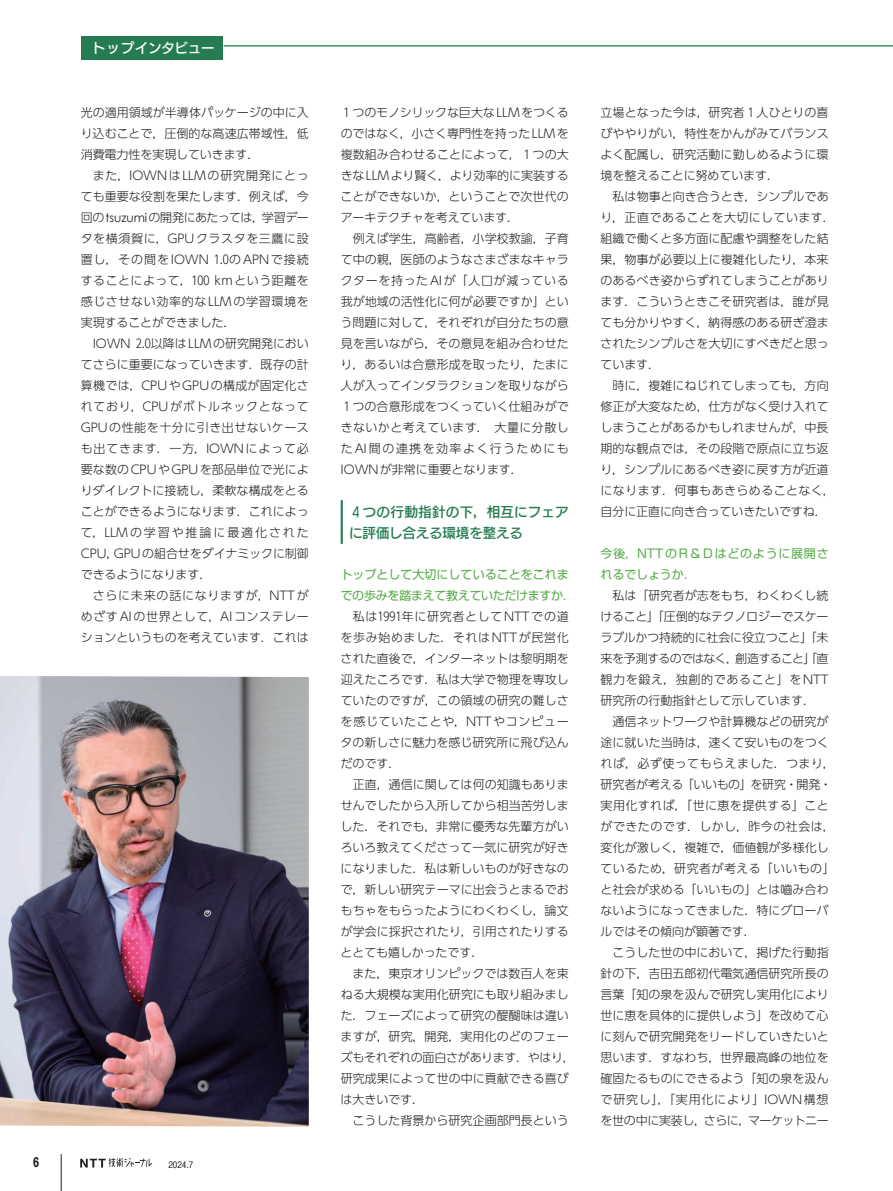
<style>
.page{position:relative;width:893px;height:1191px;background:#fff}
.page>*{position:absolute;margin:0;border:0;box-sizing:border-box;transform-origin:0 0}
.t1{font:13.5px/21px "New Rodin Pro DB";letter-spacing:.005em;color:#247c50}
.t2{font:13.5px "New Rodin Pro DB";letter-spacing:-.02em;color:#fff}
.t3{font:13.5px "Midashi Go Pro MB31";color:#231f20}
.t4{font:300 12px/21px "UD Shin Go Pr 6";color:#231f20;text-align:justify}
.t5{font:12px/21px "Shin Go Pr 5";color:#54aa46}
.t6{font:12px/21px "Shin Go Pr 5";letter-spacing:.06em;color:#54aa46}
.t7{font:500 9px "Gothic BBB Pro";color:#231f20}
.s1{font-family:"Century Gothic";font-weight:400}
</style>
<div class="page">
<hr style="left:341px;top:500px;width:2px;height:44px;background:#247c50">
<hr style="left:224px;top:45px;width:669px;height:1px;background:#247c50">
<div style="left:81px;top:36px;width:142px;height:24px;background:#247c50"></div>
<img style="left:0;top:676px;width:309px;height:450px">
<svg style="left:80px;top:1158px;width:72px;height:9px"></svg>
<hr style="left:61px;top:1154px;width:1px;height:37px;background:#231f20">
<p class="t2" style="left:92px;top:36px;width:124px">トップインタビュー</p>
<p class="t4" style="left:81px;top:101px;width:230px">光の適用領域が半導体パッケージの中に入り込むことで，圧倒的な高速広帯域性，低消費電力性を実現していきます．</p>
<p class="t4" style="left:81px;top:164px;width:230px;text-indent:12px">また，IOWNはLLMの研究開発にとっても重要な役割を果たします．例えば，今回の<span class="s1">tsuzumi</span>の開発にあたっては，学習データを横須賀に，GPUクラスタを三鷹に設置し，その間をIOWN 1 .0のAPNで接続することによって，100 kmという距離を感じさせない効率的なLLMの学習環境を実現することができました．</p>
<p class="t4" style="left:81px;top:332px;width:230px;text-indent:12px">IOWN 2.0以降はLLMの研究開発においてさらに重要になっていきます．既存の計算機では，CPUやGPUの構成が固定化されており，CPUがボトルネックとなってGPUの性能を十分に引き出せないケースも出てきます．一方，IOWNによって必要な数のCPUやGPUを部品単位で光によりダイレクトに接続し，柔軟な構成をとることができるようになります．これによって，LLMの学習や推論に最適化されたCPU, GPUの組合せをダイナミックに制御できるようになります．</p>
<p class="t4" style="left:81px;top:584px;width:230px;text-indent:12px">さらに未来の話になりますが，NTTがめざすAIの世界として，AIコンステレーションというものを考えています．これは</p>
<p class="t3" style="left:33px;top:1151px;width:8px">6</p>
<p class="t7" style="left:168px;top:1157px;width:26px">2024.7</p>
<p class="t4" style="left:341px;top:101px;width:230px">1 つのモノシリックな巨大なLLMをつくるのではなく，小さく専門性を持ったLLMを複数組み合わせることによって， 1 つの大きなLLMより賢く，より効率的に実装することができないか，ということで次世代のアーキテクチャを考えています．</p>
<p class="t4" style="left:341px;top:227px;width:230px;text-indent:12px">例えば学生，高齢者，小学校教諭，子育て中の親，医師のようなさまざまなキャラクターを持ったAIが「人口が減っている我が地域の活性化に何が必要ですか」という問題に対して，それぞれが自分たちの意見を言いながら，その意見を組み合わせたり，あるいは合意形成を取ったり，たまに人が入ってインタラクションを取りながら1 つの合意形成をつくっていく仕組みができないかと考えています． 大量に分散したAI間の連携を効率よく行うためにもIOWNが非常に重要となります．</p>
<p class="t1" style="left:349px;top:500px;width:221px">4 つの行動指針の下，相互にフェアに評価し合える環境を整える</p>
<p class="t5" style="left:340px;top:563px;width:236px">トップとして大切にしていることをこれまでの歩みを踏まえて教えていただけますか．</p>
<p class="t4" style="left:341px;top:605px;width:230px;text-indent:12px">私は1991 年に研究者としてNTTでの道を歩み始めました．それはNTTが民営化された直後で，インターネットは黎明期を迎えたころです．私は大学で物理を専攻していたのですが，この領域の研究の難しさを感じていたことや，NTTやコンピュータの新しさに魅力を感じ研究所に飛び込んだのです．</p>
<p class="t4" style="left:341px;top:773px;width:230px;text-indent:12px">正直，通信に関しては何の知識もありませんでしたから入所してから相当苦労しました．それでも，非常に優秀な先輩方がいろいろ教えてくださって一気に研究が好きになりました．私は新しいものが好きなので，新しい研究テーマに出会うとまるでおもちゃをもらったようにわくわくし，論文が学会に採択されたり，引用されたりするととても嬉しかったです．</p>
<p class="t4" style="left:341px;top:962px;width:236px;text-align:left;text-indent:12px">また，東京オリンピックでは数百人を束ねる大規模な実用化研究にも取り組みました．フェーズによって研究の醍醐味は違いますが，研究，開発，実用化のどのフェーズもそれぞれの面白さがあります．やはり，研究成果によって世の中に貢献できる喜びは大きいです．</p>
<p class="t4" style="left:353px;top:1109px;width:218px">こうした背景から研究企画部門長という</p>
<p class="t4" style="left:600px;top:101px;width:230px">立場となった今は，研究者 1 人ひとりの喜びややりがい，特性をかんがみてバランスよく配属し，研究活動に勤しめるように環境を整えることに努めています．</p>
<p class="t4" style="left:600px;top:185px;width:236px;text-align:left;text-indent:12px">私は物事と向き合うとき，シンプルであり，正直であることを大切にしています．組織で働くと多方面に配慮や調整をした結果，物事が必要以上に複雑化したり，本来のあるべき姿からずれてしまうことがあります．こういうときこそ研究者は，誰が見ても分かりやすく，納得感のある研ぎ澄まされたシンプルさを大切にすべきだと思っています．</p>
<p class="t4" style="left:600px;top:374px;width:236px;text-align:left;text-indent:12px">時に，複雑にねじれてしまっても，方向修正が大変なため，仕方がなく受け入れてしまうことがあるかもしれませんが，中長期的な観点では，その段階で原点に立ち返り，シンプルにあるべき姿に戻す方が近道になります．何事もあきらめることなく，自分に正直に向き合っていきたいですね．</p>
<p class="t6" style="left:601px;top:542px;width:230px">今後，NTTのR＆Dはどのように展開されるでしょうか．</p>
<p class="t4" style="left:600px;top:584px;width:230px;text-indent:12px">私は「研究者が志をもち，わくわくし続けること」「圧倒的なテクノロジーでスケーラブルかつ持続的に社会に役立つこと」「未来を予測するのではなく，創造すること」「直観力を鍛え，独創的であること」をNTT研究所の行動指針として示しています．</p>
<p class="t4" style="left:600px;top:710px;width:236px;text-align:left;text-indent:12px">通信ネットワークや計算機などの研究が途に就いた当時は，速くて安いものをつくれば，必ず使ってもらえました．つまり，研究者が考える「いいもの」を研究・開発・実用化すれば，「世に恵を提供する」ことができたのです．しかし，昨今の社会は，変化が激しく，複雑で，価値観が多様化しているため，研究者が考える「いいもの」と社会が求める「いいもの」とは嚙み合わないようになってきました．特にグローバルではその傾向が顕著です．</p>
<p class="t4" style="left:600px;top:941px;width:230px;text-indent:12px">こうした世の中において，掲げた行動指針の下，吉田五郎初代電気通信研究所長の言葉「知の泉を汲んで研究し実用化により世に恵を具体的に提供しよう」を改めて心に刻んで研究開発をリードしていきたいと思います．すなわち，世界最高峰の地位を確固たるものにできるよう「知の泉を汲んで研究し」，「実用化により」IOWN構想を世の中に実装し，さらに，マーケットニー</p>
</div>
